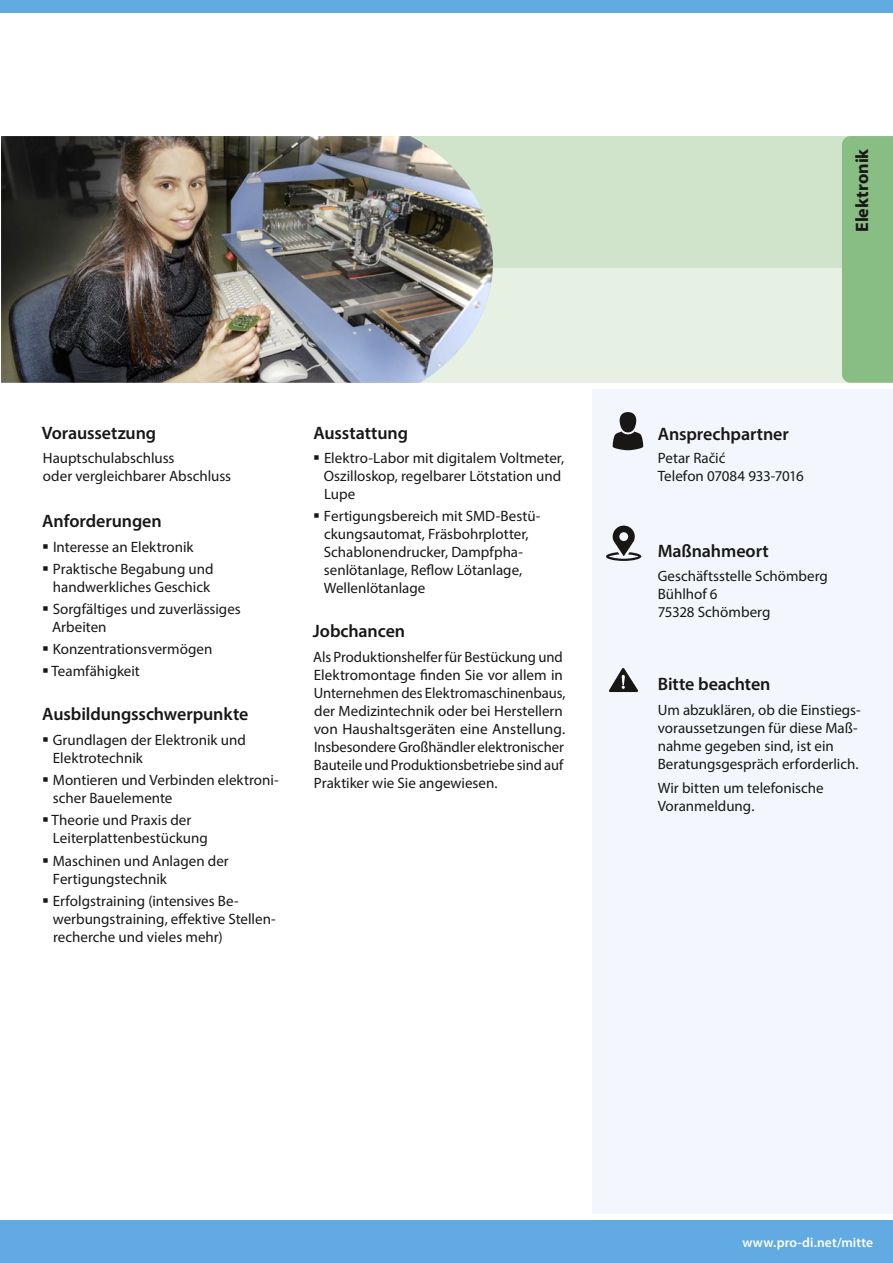
<style>
.page{position:relative;width:893px;height:1263px;background:#fff}
.page>*{position:absolute;margin:0;border:0;box-sizing:border-box;transform-origin:0 0}
.t1{font:600 18px "Myriad Pro";letter-spacing:-.005em;color:#181715}
.t2{font:700 18px "Myriad Pro";color:#181715}
.t3{font:15px/18px "Myriad Pro";color:#181715}
.t4{font:600 13.5px "Myriad Pro";letter-spacing:.005em;color:#fff}
</style>
<div class="page">
<div style="left:592px;top:389px;width:301px;height:825px;background:#f3f7fd"></div>
<div style="left:1px;top:136px;width:892px;height:247px;background:#e6f0e3"></div>
<div style="left:1px;top:136px;width:892px;height:132px;background:#d0e3cb"></div>
<img style="left:1px;top:136px;width:492px;height:247px">
<svg style="left:613px;top:412px;width:30px;height:38px"></svg>
<svg style="left:606px;top:526px;width:35px;height:35px"></svg>
<svg style="left:609px;top:668px;width:29px;height:24px"></svg>
<div style="left:0;top:0;width:893px;height:13px;background:#62aae2"></div>
<div style="left:0;top:1220px;width:893px;height:43px;background:#62aae2"></div>
<div style="left:842px;top:136px;width:51px;height:247px;background:#88bd83"></div>
<p class="t1" style="left:42px;top:421px;width:116px">Voraussetzung</p>
<p class="t3" style="left:43px;top:449px;width:190px">Hauptschulabschluss<br>oder vergleichbarer Abschluss</p>
<p class="t1" style="left:42px;top:510px;width:121px">Anforderungen</p>
<p class="t3" style="left:53px;top:535px;width:162px;line-height:22.2px">Interesse an Elektronik<br>Praktische Begabung und</p>
<p class="t3" style="left:53px;top:575px;width:190px;line-height:22.2px">handwerkliches Geschick<br>Sorgfältiges und zuverlässiges</p>
<p class="t3" style="left:51px;top:616px;width:162px;line-height:22.2px">Arbeiten<br>Konzentrationsvermögen<br>Teamfähigkeit</p>
<p class="t1" style="left:42px;top:703px;width:208px">Ausbildungsschwerpunkte</p>
<p class="t3" style="left:53px;top:730px;width:195px">Grundlagen der Elektronik und<br>Elektrotechnik</p>
<p class="t3" style="left:53px;top:771px;width:227px">Montieren und Verbinden elektroni&shy;scher Bauelemente</p>
<p class="t3" style="left:51px;top:811px;width:158px">Theorie und Praxis der<br>Leiterplattenbestückung</p>
<p class="t3" style="left:53px;top:851px;width:177px">Maschinen und Anlagen der<br>Fertigungstechnik</p>
<p class="t3" style="left:53px;top:891px;width:224px">Erfolgstraining (intensives Be&shy;werbungstraining, effektive Stellen&shy;recherche und vieles mehr)</p>
<p class="t1" style="left:313px;top:421px;width:96px">Ausstattung</p>
<p class="t3" style="left:324px;top:449px;width:242px">Elektro-Labor mit digitalem Voltmeter,<br>Oszilloskop, regelbarer Lötstation und<br>Lupe</p>
<p class="t3" style="left:324px;top:507px;width:218px">Fertigungsbereich mit SMD-Bestü&shy;ckungsautomat, Fräsbohrplotter,<br>Schablonendrucker, Dampfpha&shy;senlötanlage, Reflow Lötanlage,<br>Wellenlötanlage</p>
<p class="t1" style="left:313px;top:620px;width:94px">Jobchancen</p>
<p class="t3" style="left:313px;top:647px;width:254px">Als Produktionshelfer für Bestückung und Elektromontage finden Sie vor allem in Unternehmen des Elektromaschinenbaus, der Medizintechnik oder bei Herstellern von Haushaltsgeräten eine Anstellung.<br>Insbesondere Großhändler elektronischer Bauteile und Produktionsbetriebe sind auf Praktiker wie Sie angewiesen.</p>
<p class="t2" style="left:850px;top:232px;width:85px;rotate:-90deg">Elektronik</p>
<p class="t1" style="left:658px;top:423px;width:133px">Ansprechpartner</p>
<p class="t3" style="left:658px;top:449px;width:147px">Petar Račić<br>Telefon 07084 933-7016</p>
<p class="t1" style="left:658px;top:539px;width:113px">Maßnahmeort</p>
<p class="t3" style="left:658px;top:567px;width:172px">Geschäftsstelle Schömberg<br>Bühlhof 6<br>75328 Schömberg</p>
<p class="t1" style="left:658px;top:673px;width:114px">Bitte beachten</p>
<p class="t3" style="left:658px;top:700px;width:205px">Um abzuklären, ob die Einstiegs&shy;voraussetzungen für diese Maß&shy;nahme gegeben sind, ist ein<br>Beratungsgespräch erforderlich.</p>
<p class="t3" style="left:658px;top:779px;width:168px">Wir bitten um telefonische<br>Voranmeldung.</p>
<p class="t4" style="left:742px;top:1234px;width:132px">www.pro-di.net/mitte</p>
</div>
